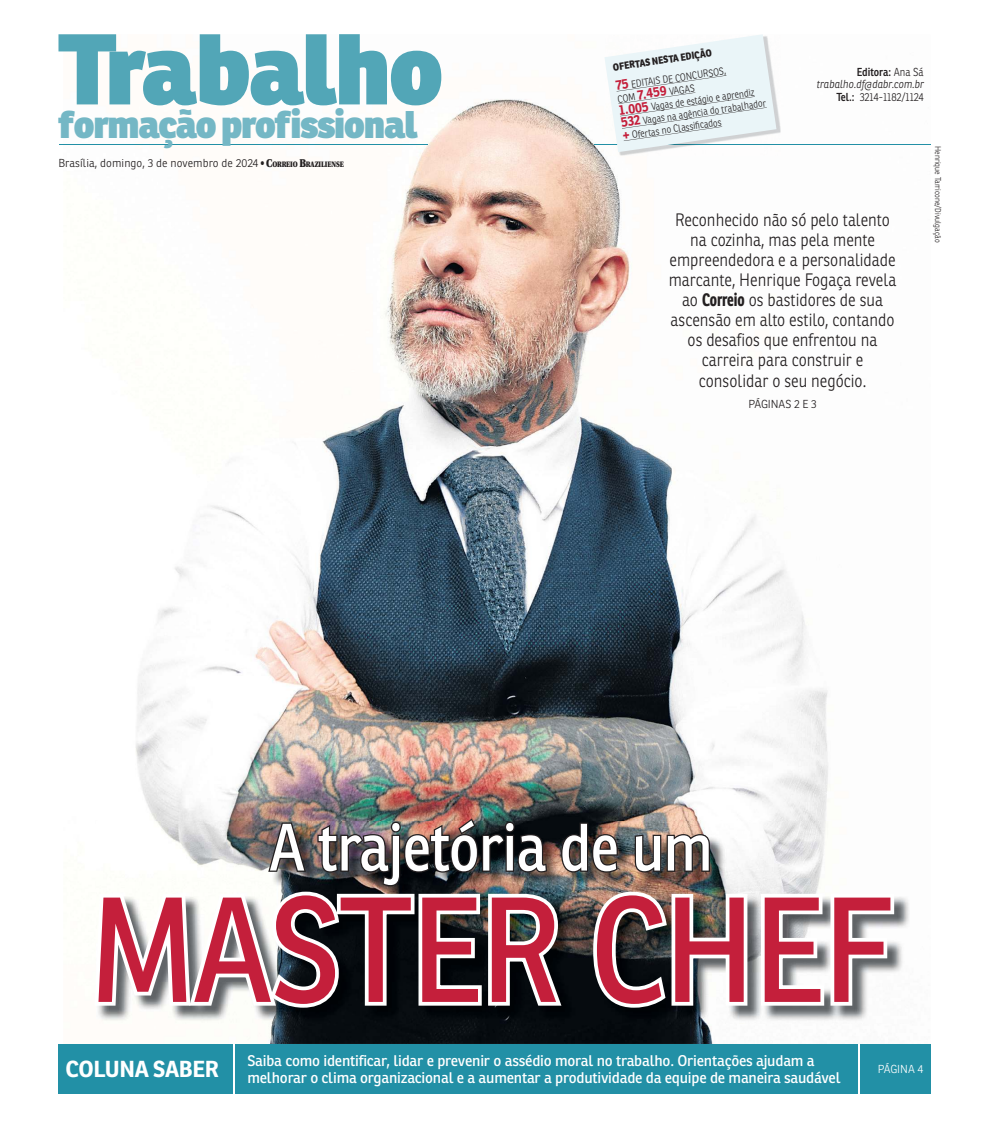
<style>
.page{position:relative;width:989px;height:1124px;background:#fff}
.page>*{position:absolute;margin:0;border:0;box-sizing:border-box;transform-origin:0 0}
.t1{font:145px "Ronnia";letter-spacing:-.015em;color:#c41f3b;scale:.9 1}
.t2{font:800 97.5px "Ronnia";letter-spacing:-.02em;color:#52a6b7}
.t3{font:65px "Ronnia";letter-spacing:-.015em;color:#fff;scale:.9 1}
.t4{font:800 37.5px "Ronnia";letter-spacing:-.03em;color:#74b7c5}
.t5{font:700 22.5px "Ronnia";letter-spacing:-.015em;color:#fff}
.t6{font:300 17.5px/20px "Ronnia";color:#231f20;text-align:center;scale:.9 1}
.t7{font:15px/16.2px "Ronnia";letter-spacing:-.015em;color:#fff}
.t8{font:300 11.25px "Ronnia";letter-spacing:.005em;color:#231f20}
.t9{font:italic 300 11.25px/12.5px "Ronnia";color:#231f20;text-align:right;scale:.9 1}
.t10{font:300 11.25px "Ronnia";letter-spacing:-.005em;color:#fff}
.t11{font:300 10px/12.5px "Ronnia";color:#231f20;scale:.9 1}
.t12{font:300 8.12px "Ronnia";color:#231f20;scale:.9 1}
.s1{font-family:"Utopia";font-weight:900}
.s2{font-family:"Utopia";font-weight:900;font-size:7.88px}
.s3{font-weight:800}
.s4{font-weight:700;font-size:13.75px;color:#c41f3b}
.s5{font-weight:600;font-style:normal}
.s6{font-style:normal}
.s7{font-family:"Ronnia Cond";font-weight:700}
</style>
<div class="page">
<img style="left:135px;top:99px;width:693px;height:944px">
<div style="left:58px;top:1043px;width:872px;height:50px;background:#2290a6"></div>
<hr style="left:233px;top:1043px;width:2px;height:50px;background:#fff">
<hr style="left:858px;top:1043px;width:1px;height:50px;background:#fff">
<img style="left:98px;top:821px;width:811px;height:201px">
<img style="left:98px;top:816px;width:653px;height:195px">
<svg style="left:757px;top:889px;width:141px;height:120px"></svg>
<hr style="left:594px;top:144px;width:336px;height:1px;background:#2290a6">
<hr style="left:59px;top:144px;width:368px;height:1px;background:#2290a6">
<img style="left:605px;top:98px;width:175px;height:58px">
<svg style="left:604px;top:34px;width:172px;height:118px"></svg>
<h2 class="t2" style="left:58px;top:26px;width:386px">Trabalho</h2>
<h3 class="t4" style="left:58px;top:108px;width:361px">formação profissional</h3>
<p class="t8" style="left:58px;top:157px;width:287px">Brasília, domingo, 3 de novembro de 2024 <span class="s1">•</span> <span class="s1">C</span><span class="s2">ORREIO</span> <span class="s1">B</span><span class="s2">RAZILIENSE</span></p>
<p class="t11" style="left:612px;top:58px;width:125px;line-height:19.5px;rotate:-8deg"><span class="s3">OFERTAS NESTA EDIÇÃO<br></span><span class="s4">75</span> EDITAIS DE CONCURSOS,</p>
<p class="t11" style="left:617px;top:93px;width:164px;rotate:-8deg">COM <span class="s4">7.459</span> VAGAS<br><span class="s4">1.005</span> Vagas de estágio e aprendiz<br><span class="s4">532</span> Vagas na agência do trabalhador <span class="s4">+</span> Ofertas no Classifi cados</p>
<p class="t9" style="left:816px;top:67px;width:121px"><span class="s5">Editora:</span> <span class="s6">Ana Sá </span>trabalho.df@dabr.com.br<br><span class="s5">Tel.:</span> <span class="s6">3214-1182/1124</span></p>
<p class="t6" style="left:668px;top:211px;width:254px">Reconhecido não só pelo talento na cozinha, mas pela mente empreendedora e a personalidade marcante, Henrique Fogaça revela ao <span class="s7">Correio</span> os bastidores de sua ascensão em alto estilo, contando os desafios que enfrentou na carreira para construir e consolidar o seu negócio.</p>
<p class="t8" style="left:748px;top:398px;width:70px">PÁGINAS 2 E 3</p>
<p class="t12" style="left:942px;top:146px;width:108px;rotate:90deg">Henrique Tarricone/Divulgação</p>
<h3 class="t3" style="left:269px;top:820px;width:494px">A trajetória de um</h3>
<h1 class="t1" style="left:90px;top:889px;width:893px">MASTER CHEF</h1>
<p class="t5" style="left:66px;top:1060px;width:155px">COLUNA SABER</p>
<p class="t7" style="left:247px;top:1054px;width:594px">Saiba como identificar, lidar e prevenir o assédio moral no trabalho. Orientações ajudam a melhorar o clima organizacional e a aumentar a produtividade da equipe de maneira saudável</p>
<p class="t10" style="left:877px;top:1062px;width:47px">PÁGINA 4</p>
</div>
